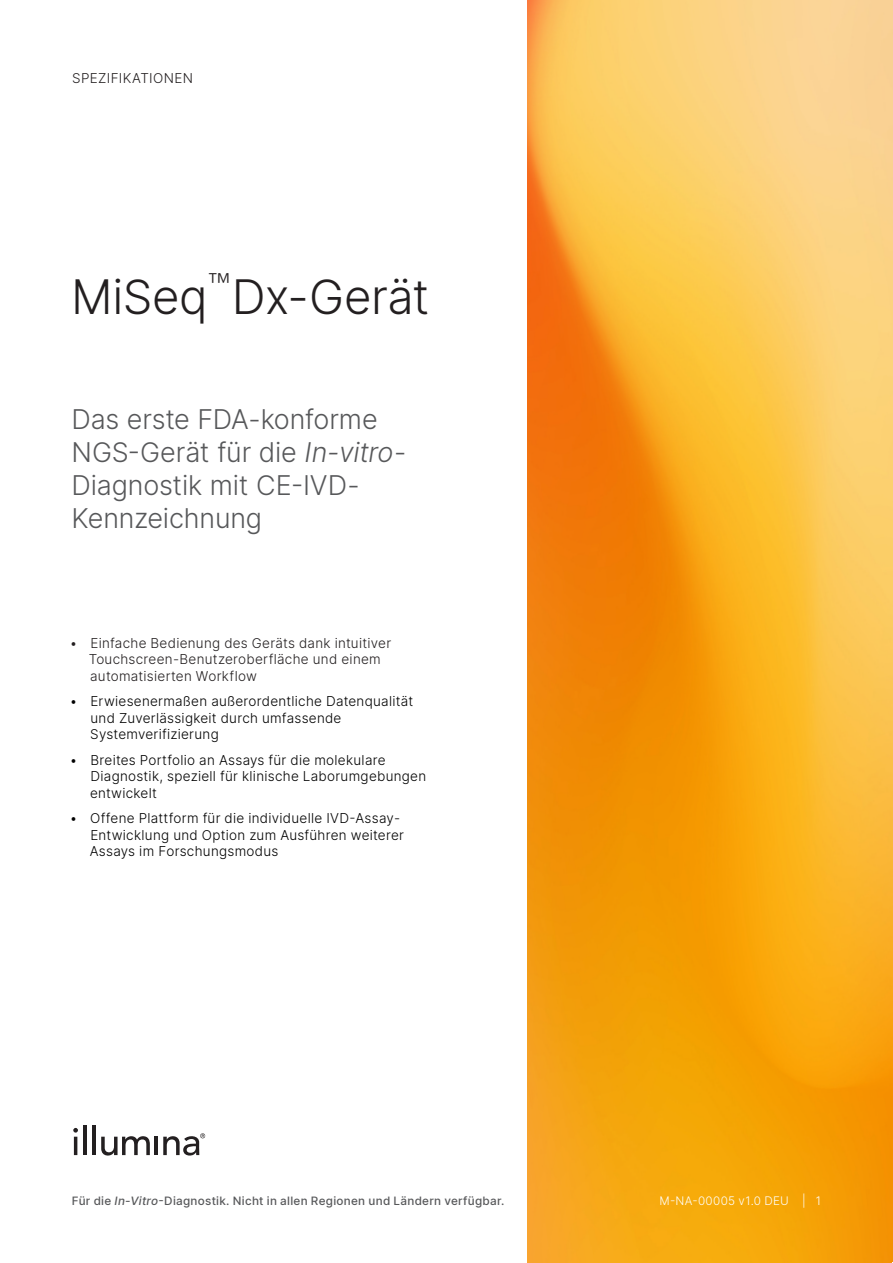
<style>
.page{position:relative;width:893px;height:1263px;background:#fff}
.page>*{position:absolute;margin:0;border:0;box-sizing:border-box;transform-origin:0 0}
.Title{font:300 47.25px "Inter";letter-spacing:-.01em;color:#231f20}
.Subtitle{font:300 27px/33px "Inter";letter-spacing:-.005em;color:#57585a}
.Title-2{font:300 23.55px "Helvetica Neue LT Std";color:#231f20}
.t1{font:300 13.5px/16.5px "Inter";letter-spacing:.02em;color:#000}
.zz_Document_Type___S{font:300 13.5px/16.5px "Inter";letter-spacing:.02em;color:#231f20}
.zz_For_Research_Only{font:500 11.7px "Inter";letter-spacing:.025em;color:#57585a}
.zz_Pub_Number{font:300 11.7px "Inter";letter-spacing:.03em;color:#fff}
.zz_Master_Footer{font:300 11.7px "Inter";color:#fff}
.s1{font-style:italic}
</style>
<div class="page">
<img style="left:527px;top:0;width:366px;height:1263px">
<hr style="left:74px;top:1137px;width:3px;height:18px;background:#231f20">
<hr style="left:83px;top:1126px;width:4px;height:29px;background:#231f20">
<hr style="left:93px;top:1126px;width:3px;height:29px;background:#231f20">
<svg style="left:101px;top:1136px;width:49px;height:20px"></svg>
<hr style="left:155px;top:1137px;width:3px;height:18px;background:#231f20">
<svg style="left:73px;top:1128px;width:5px;height:4px"></svg>
<svg style="left:163px;top:1133px;width:42px;height:22px"></svg>
<p class="zz_Document_Type___S" style="left:72px;top:69px;width:122px">SPEZIFIKATIONEN</p>
<p class="Title-2" style="left:207px;top:267px;width:25px">™</p>
<p class="Title" style="left:71px;top:263px;width:138px">MiSeq</p>
<p class="Title" style="left:232px;top:263px;width:199px">Dx-Gerät</p>
<p class="Subtitle" style="left:72px;top:402px;width:336px">Das erste FDA-konforme<br>NGS-Gerät für die <span class="s1">In-vitro</span>-<br>Diagnostik mit CE-IVD-<br>Kennzeichnung</p>
<p class="zz_Document_Type___S" style="left:89px;top:634px;width:304px;text-indent:-19px">• Einfache Bedienung des Geräts dank intuitiver<br>Touchscreen-Benutzeroberfläche und einem automatisierten Workflow</p>
<p class="t1" style="left:90px;top:693px;width:325px;text-indent:-20px">• Erwiesenermaßen außerordentliche Datenqualität und Zuverlässigkeit durch umfassende<br>Systemverifizierung</p>
<p class="t1" style="left:90px;top:751px;width:338px;text-indent:-20px">• Breites Portfolio an Assays für die molekulare<br>Diagnostik, speziell für klinische Laborumgebungen entwickelt</p>
<p class="t1" style="left:90px;top:810px;width:316px;text-indent:-20px">• Offene Plattform für die individuelle IVD-Assay-<br>Entwicklung und Option zum Ausführen weiterer<br>Assays im Forschungsmodus</p>
<p class="zz_For_Research_Only" style="left:72px;top:1192px;width:434px">Für die <span class="s1">In-Vitro</span>-Diagnostik. Nicht in allen Regionen und Ländern verfügbar.</p>
<p class="zz_Pub_Number" style="left:660px;top:1192px;width:131px">M-NA-00005 v1.0 DEU</p>
<p class="zz_Master_Footer" style="left:802px;top:1192px;width:20px">| 1</p>
</div>
